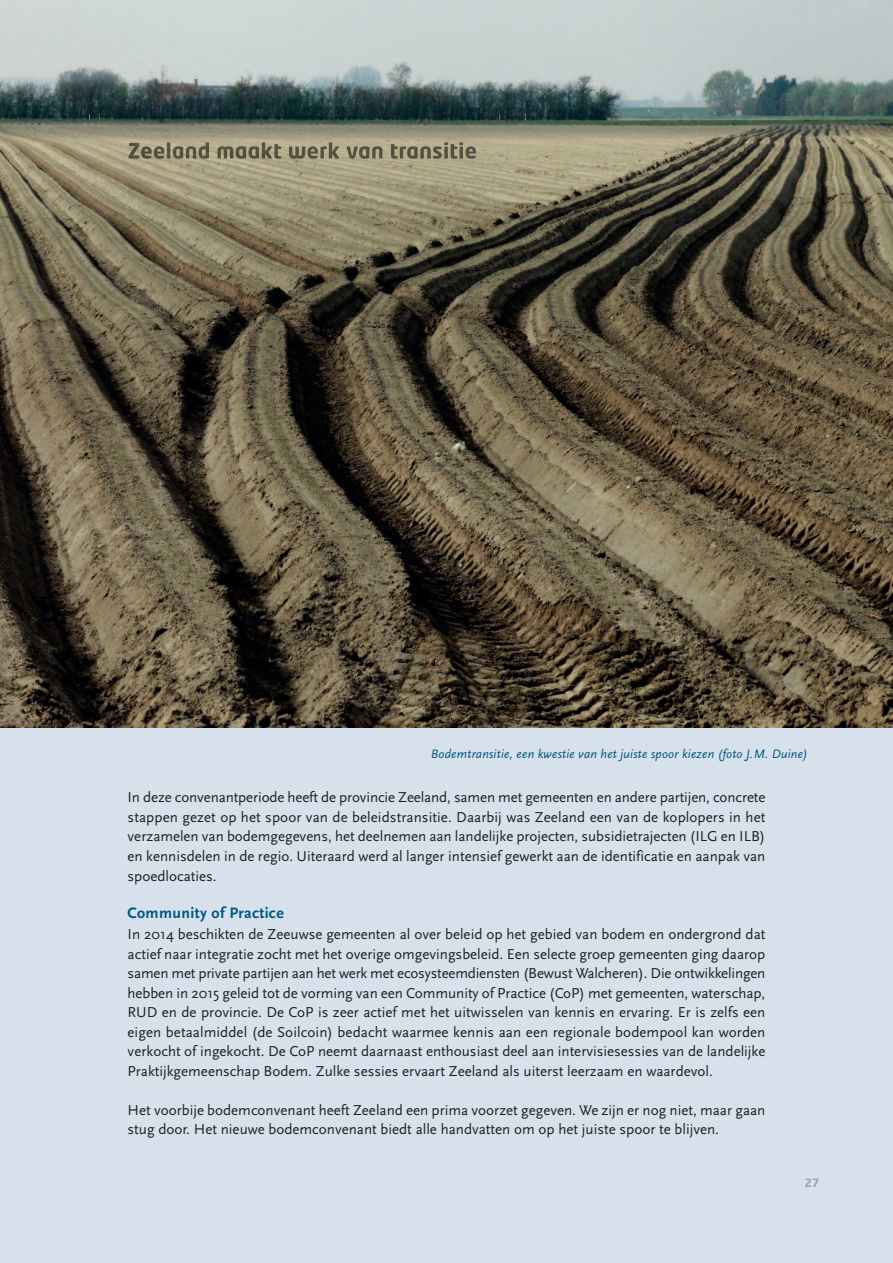
<style>
.page{position:relative;width:893px;height:1263px;background:#d6e1ec}
.page>*{position:absolute;margin:0;border:0;box-sizing:border-box;transform-origin:0 0}
.t1{font:700 15.75px "AD Scala Sans";letter-spacing:.025em;color:#00567e}
.t2{font:15px/19.5px "AD Scala Sans Romein";color:#231f20;text-align:justify}
.t3{font:italic 12.75px "AD Scala Sans";letter-spacing:.015em;color:#00567e}
.t4{font:700 11.25px "Neo Tech Std";color:#a0a1a5}
</style>
<div class="page">
<img style="left:0;top:0;width:893px;height:727px">
<img style="left:129px;top:142px;width:130px;height:17px">
<p class="t3" style="left:431px;top:748px;width:379px">Bodemtransitie, een kwestie van het juiste spoor kiezen (foto J.M. Duine)</p>
<p class="t2" style="left:128px;top:789px;width:639px">In deze convenantperiode heeft de provincie Zeeland, samen met gemeenten en andere partijen, concrete stappen gezet op het spoor van de beleidstransitie. Daarbij was Zeeland een van de koplopers in het verzamelen van bodemgegevens, het deelnemen aan landelijke projecten, subsidietrajecten (ILG en ILB) en kennisdelen in de regio. Uiteraard werd al langer intensief gewerkt aan de identificatie en aanpak van spoedlocaties.</p>
<p class="t1" style="left:128px;top:906px;width:158px">Community of Practice</p>
<p class="t2" style="left:128px;top:925px;width:639px">In 2014 beschikten de Zeeuwse gemeenten al over beleid op het gebied van bodem en ondergrond dat actief naar integratie zocht met het overige omgevingsbeleid. Een selecte groep gemeenten ging daarop samen met private partijen aan het werk met ecosysteemdiensten (Bewust Walcheren). Die ontwikkelingen hebben in 2015 geleid tot de vorming van een Community of Practice (CoP) met gemeenten, waterschap, RUD en de provincie. De CoP is zeer actief met het uitwisselen van kennis en ervaring. Er is zelfs een eigen betaalmiddel (de Soilcoin) bedacht waarmee kennis aan een regionale bodempool kan worden verkocht of ingekocht. De CoP neemt daarnaast enthousiast deel aan intervisiesessies van de landelijke Praktijkgemeenschap Bodem. Zulke sessies ervaart Zeeland als uiterst leerzaam en waardevol.</p>
<p class="t2" style="left:128px;top:1101px;width:639px">Het voorbije bodemconvenant heeft Zeeland een prima voorzet gegeven. We zijn er nog niet, maar gaan stug door. Het nieuwe bodemconvenant biedt alle handvatten om op het juiste spoor te blijven.</p>
<p class="t4" style="left:805px;top:1178px;width:16px">27</p>
</div>
